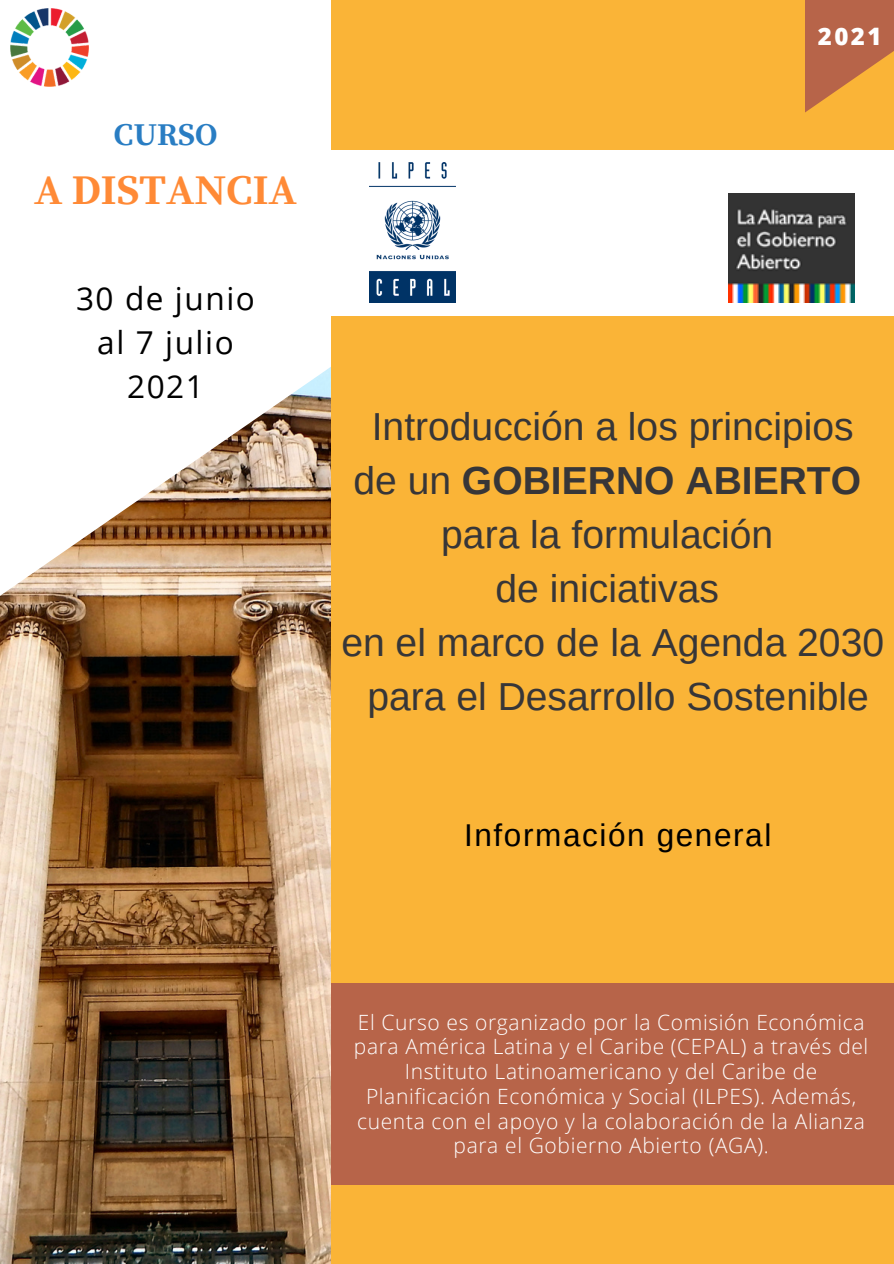
<style>
.page{position:relative;width:894px;height:1264px;background:#fff}
.page>*{position:absolute;margin:0;border:0;box-sizing:border-box;transform-origin:0 0}
.t1{font:700 42px "Source Serif Pro";color:#ff8a36}
.t2{font:39px "Arimo";color:#373638}
.t3{font:700 39px "Arimo";color:#373638}
.t4{font:31.5px/44px "Open Sans";letter-spacing:.05em;color:#000;text-align:center}
.t5{font:31.5px "Arimo";letter-spacing:.05em;color:#000}
.t6{font:700 31.5px "Source Serif Pro";color:#297dc3}
.t7{font:800 24px "Open Sans";color:#fff}
.t8{font:300 21px/24.8px "Open Sans";letter-spacing:.03em;color:#fff;text-align:center}
.s1{font-weight:400}
</style>
<div class="page">
<img style="left:0;top:602px;width:331px;height:661px">
<svg style="left:0;top:8px;width:331px;height:594px"></svg>
<div style="left:331px;top:0;width:562px;height:1263px;background:#fab437"></div>
<div style="left:804px;top:0;width:89px;height:125px;background:#b76449"></div>
<svg style="left:804px;top:44px;width:89px;height:81px"></svg>
<div style="left:331px;top:983px;width:562px;height:201px;background:#b76449"></div>
<div style="left:323px;top:150px;width:570px;height:166px;background:#fff"></div>
<img style="left:369px;top:163px;width:86px;height:139px">
<img style="left:728px;top:193px;width:126px;height:110px">
<img style="left:10px;top:9px;width:78px;height:78px">
<p class="t6" style="left:114px;top:116px;width:105px">CURSO</p>
<p class="t1" style="left:34px;top:166px;width:264px">A DISTANCIA</p>
<p class="t4" style="left:76px;top:275px;width:180px">30 de junio al 7 julio<br>2021</p>
<p class="t7" style="left:817px;top:20px;width:65px">2021</p>
<p class="t2" style="left:371px;top:405px;width:483px">Introducción a los principios</p>
<p class="t3" style="left:353px;top:459px;width:509px"><span class="s1">de un</span> GOBIERNO ABIERTO</p>
<p class="t2" style="left:441px;top:513px;width:333px">para la formulación</p>
<p class="t2" style="left:495px;top:567px;width:225px">de iniciativas</p>
<p class="t2" style="left:341px;top:621px;width:544px">en el marco de la Agenda 2030</p>
<p class="t2" style="left:367px;top:675px;width:503px">para el Desarrollo Sostenible</p>
<p class="t5" style="left:464px;top:817px;width:309px">Información general</p>
<p class="t8" style="left:354px;top:1008px;width:516px">El Curso es organizado por la Comisión Económica para América Latina y el Caribe (CEPAL) a través del Instituto Latinoamericano y del Caribe de Planificación Económica y Social (ILPES). Además, cuenta con el apoyo y la colaboración de la Alianza para el Gobierno Abierto (AGA).</p>
</div>
